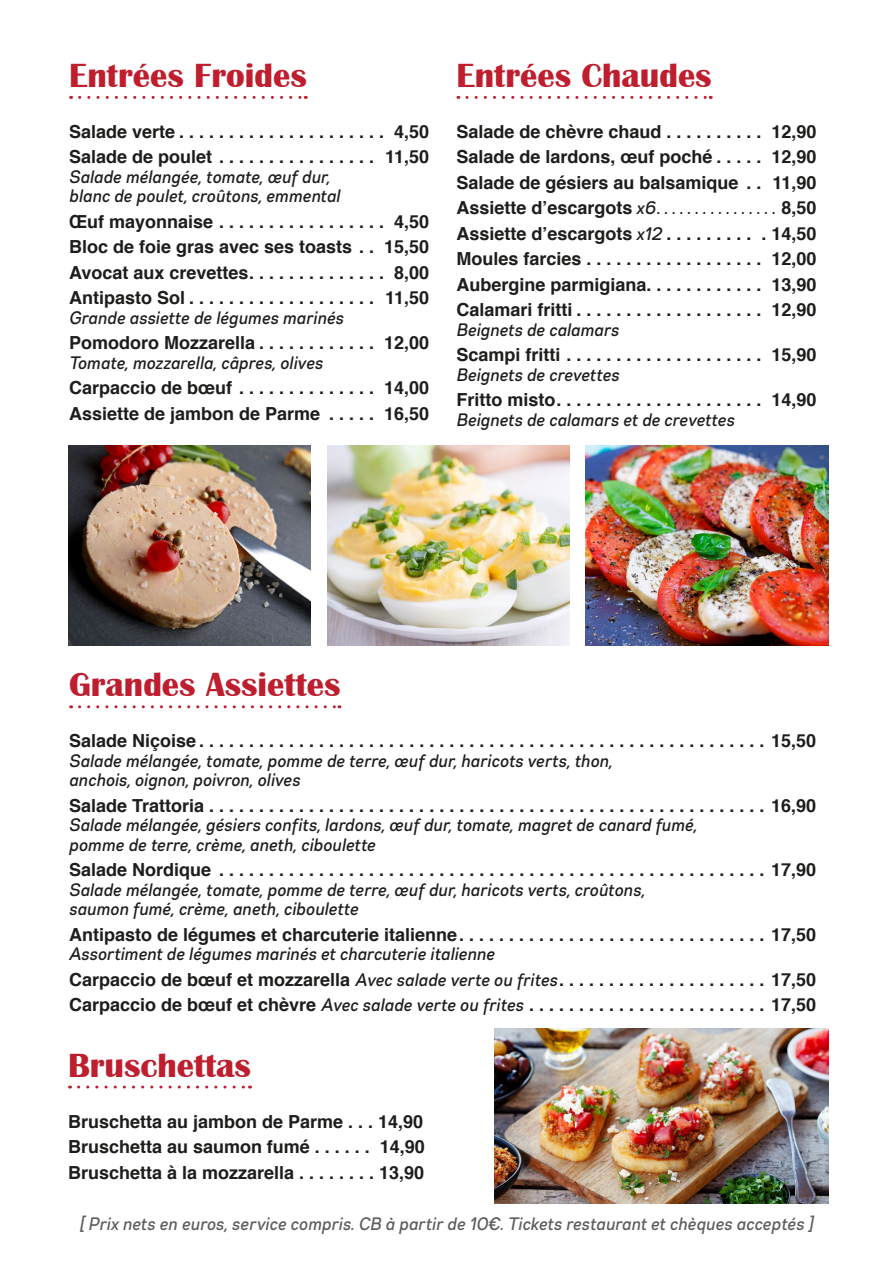
<style>
.page{position:relative;width:893px;height:1263px;background:#fff}
.page>*{position:absolute;margin:0;border:0;box-sizing:border-box;transform-origin:0 0}
.Style_de_paragraphe{font:700 34.5px "Britannic";color:#be1e2d}
.Style_de_paragraphe-2{font:700 18px "Helvetica";color:#1d1d1b}
.Style_de_paragraphe-3{font:18px/19.5px "Gabriel Sans Cond Medium Italic";letter-spacing:.01em;color:#1d1d1b}
.Style_de_paragraphe-4{font:18px "Gabriel Sans Cond Medium Italic";letter-spacing:.01em;color:#5f5e5e}
.s1{font-family:"Gabriel Sans Cond Medium Italic";font-weight:400}
</style>
<div class="page">
<svg style="left:80px;top:705px;width:260px;height:3px"></svg>
<svg style="left:79px;top:1085px;width:171px;height:3px"></svg>
<svg style="left:80px;top:96px;width:226px;height:3px"></svg>
<svg style="left:467px;top:96px;width:244px;height:3px"></svg>
<img style="left:495px;top:1029px;width:333px;height:174px">
<img style="left:327px;top:445px;width:243px;height:200px">
<img style="left:68px;top:445px;width:242px;height:200px">
<img style="left:586px;top:445px;width:242px;height:200px">
<p class="Style_de_paragraphe" style="left:69px;top:56px;width:239px">Entrées Froides</p>
<p class="Style_de_paragraphe-2" style="left:69px;top:117px;width:361px">Salade verte . . . . . . . . . . . . . . . . . . . . . 4,50</p>
<p class="Style_de_paragraphe-2" style="left:69px;top:143px;width:361px">Salade de poulet . . . . . . . . . . . . . . . . 11,50</p>
<p class="Style_de_paragraphe-3" style="left:69px;top:167px;width:273px">Salade mélangée, tomate, œuf dur, blanc de poulet, croûtons, emmental</p>
<p class="Style_de_paragraphe-2" style="left:69px;top:207px;width:361px">Œuf mayonnaise . . . . . . . . . . . . . . . . . 4,50</p>
<p class="Style_de_paragraphe-2" style="left:69px;top:233px;width:361px">Bloc de foie gras avec ses toasts . . 15,50</p>
<p class="Style_de_paragraphe-2" style="left:69px;top:258px;width:361px">Avocat aux crevettes . . . . . . . . . . . . . . 8,00</p>
<p class="Style_de_paragraphe-2" style="left:69px;top:284px;width:361px">Antipasto Sol . . . . . . . . . . . . . . . . . . . 11,50</p>
<p class="Style_de_paragraphe-3" style="left:69px;top:308px;width:276px">Grande assiette de légumes marinés</p>
<p class="Style_de_paragraphe-2" style="left:69px;top:329px;width:361px">Pomodoro Mozzarella . . . . . . . . . . . . 12,00</p>
<p class="Style_de_paragraphe-3" style="left:69px;top:353px;width:255px">Tomate, mozzarella, câpres, olives</p>
<p class="Style_de_paragraphe-2" style="left:69px;top:374px;width:361px">Carpaccio de bœuf . . . . . . . . . . . . . . 14,00</p>
<p class="Style_de_paragraphe-2" style="left:69px;top:399px;width:361px">Assiette de jambon de Parme . . . . . 16,50</p>
<p class="Style_de_paragraphe" style="left:456px;top:56px;width:257px">Entrées Chaudes</p>
<p class="Style_de_paragraphe-2" style="left:456px;top:117px;width:361px">Salade de chèvre chaud . . . . . . . . . . 12,90</p>
<p class="Style_de_paragraphe-2" style="left:456px;top:143px;width:361px">Salade de lardons, œuf poché . . . . . 12,90</p>
<p class="Style_de_paragraphe-2" style="left:456px;top:168px;width:361px">Salade de gésiers au balsamique . . 11,90</p>
<p class="Style_de_paragraphe-2" style="left:456px;top:194px;width:205px">Assiette d’escargots <span class="s1">x6.................</span></p>
<p class="Style_de_paragraphe-2" style="left:781px;top:194px;width:37px">8,50</p>
<p class="Style_de_paragraphe-2" style="left:456px;top:219px;width:362px">Assiette d’escargots <span class="s1">x12</span> . . . . . . . . . . 14,50</p>
<p class="Style_de_paragraphe-2" style="left:456px;top:245px;width:361px">Moules farcies . . . . . . . . . . . . . . . . . . 12,00</p>
<p class="Style_de_paragraphe-2" style="left:456px;top:270px;width:361px">Aubergine parmigiana. . . . . . . . . . . . 13,90</p>
<p class="Style_de_paragraphe-2" style="left:456px;top:296px;width:361px">Calamari fritti . . . . . . . . . . . . . . . . . . . 12,90</p>
<p class="Style_de_paragraphe-3" style="left:456px;top:320px;width:164px">Beignets de calamars</p>
<p class="Style_de_paragraphe-2" style="left:456px;top:341px;width:361px">Scampi fritti . . . . . . . . . . . . . . . . . . . . 15,90</p>
<p class="Style_de_paragraphe-3" style="left:456px;top:365px;width:164px">Beignets de crevettes</p>
<p class="Style_de_paragraphe-2" style="left:456px;top:386px;width:361px">Fritto misto . . . . . . . . . . . . . . . . . . . . . 14,90</p>
<p class="Style_de_paragraphe-3" style="left:456px;top:410px;width:279px">Beignets de calamars et de crevettes</p>
<p class="Style_de_paragraphe" style="left:69px;top:665px;width:273px">Grandes Assiettes</p>
<p class="Style_de_paragraphe-2" style="left:69px;top:726px;width:748px">Salade Niçoise . . . . . . . . . . . . . . . . . . . . . . . . . . . . . . . . . . . . . . . . . . . . . . . . . . . . . . . . . 15,50</p>
<p class="Style_de_paragraphe-3" style="left:69px;top:751px;width:545px">Salade mélangée, tomate, pomme de terre, œuf dur, haricots verts, thon, anchois, oignon, poivron, olives</p>
<p class="Style_de_paragraphe-2" style="left:69px;top:791px;width:748px">Salade Trattoria . . . . . . . . . . . . . . . . . . . . . . . . . . . . . . . . . . . . . . . . . . . . . . . . . . . . . . . . 16,90</p>
<p class="Style_de_paragraphe-3" style="left:69px;top:815px;width:629px">Salade mélangée, gésiers confits, lardons, œuf dur, tomate, magret de canard fumé, pomme de terre, crème, aneth, ciboulette</p>
<p class="Style_de_paragraphe-2" style="left:69px;top:855px;width:748px">Salade Nordique . . . . . . . . . . . . . . . . . . . . . . . . . . . . . . . . . . . . . . . . . . . . . . . . . . . . . . . 17,90</p>
<p class="Style_de_paragraphe-3" style="left:69px;top:880px;width:577px">Salade mélangée, tomate, pomme de terre, œuf dur, haricots verts, croûtons, saumon fumé, crème, aneth, ciboulette</p>
<p class="Style_de_paragraphe-2" style="left:69px;top:920px;width:748px">Antipasto de légumes et charcuterie italienne . . . . . . . . . . . . . . . . . . . . . . . . . . . . . . . 17,50</p>
<p class="Style_de_paragraphe-3" style="left:69px;top:944px;width:427px">Assortiment de légumes marinés et charcuterie italienne</p>
<p class="Style_de_paragraphe-2" style="left:69px;top:965px;width:748px">Carpaccio de bœuf et mozzarella <span class="s1">Avec salade verte ou frites</span> . . . . . . . . . . . . . . . . . . . . . 17,50</p>
<p class="Style_de_paragraphe-2" style="left:69px;top:990px;width:748px">Carpaccio de bœuf et chèvre <span class="s1">Avec salade verte ou frites</span> . . . . . . . . . . . . . . . . . . . . . . . . 17,50</p>
<p class="Style_de_paragraphe" style="left:68px;top:1046px;width:184px">Bruschettas</p>
<p class="Style_de_paragraphe-2" style="left:68px;top:1107px;width:357px">Bruschetta au jambon de Parme . . . 14,90</p>
<p class="Style_de_paragraphe-2" style="left:68px;top:1132px;width:358px">Bruschetta au saumon fumé . . . . . . 14,90</p>
<p class="Style_de_paragraphe-2" style="left:68px;top:1158px;width:358px">Bruschetta à la mozzarella . . . . . . . . 13,90</p>
<p class="Style_de_paragraphe-4" style="left:79px;top:1213px;width:736px">[ Prix nets en euros, service compris. CB à partir de 10€. Tickets restaurant et chèques acceptés ]</p>
</div>
